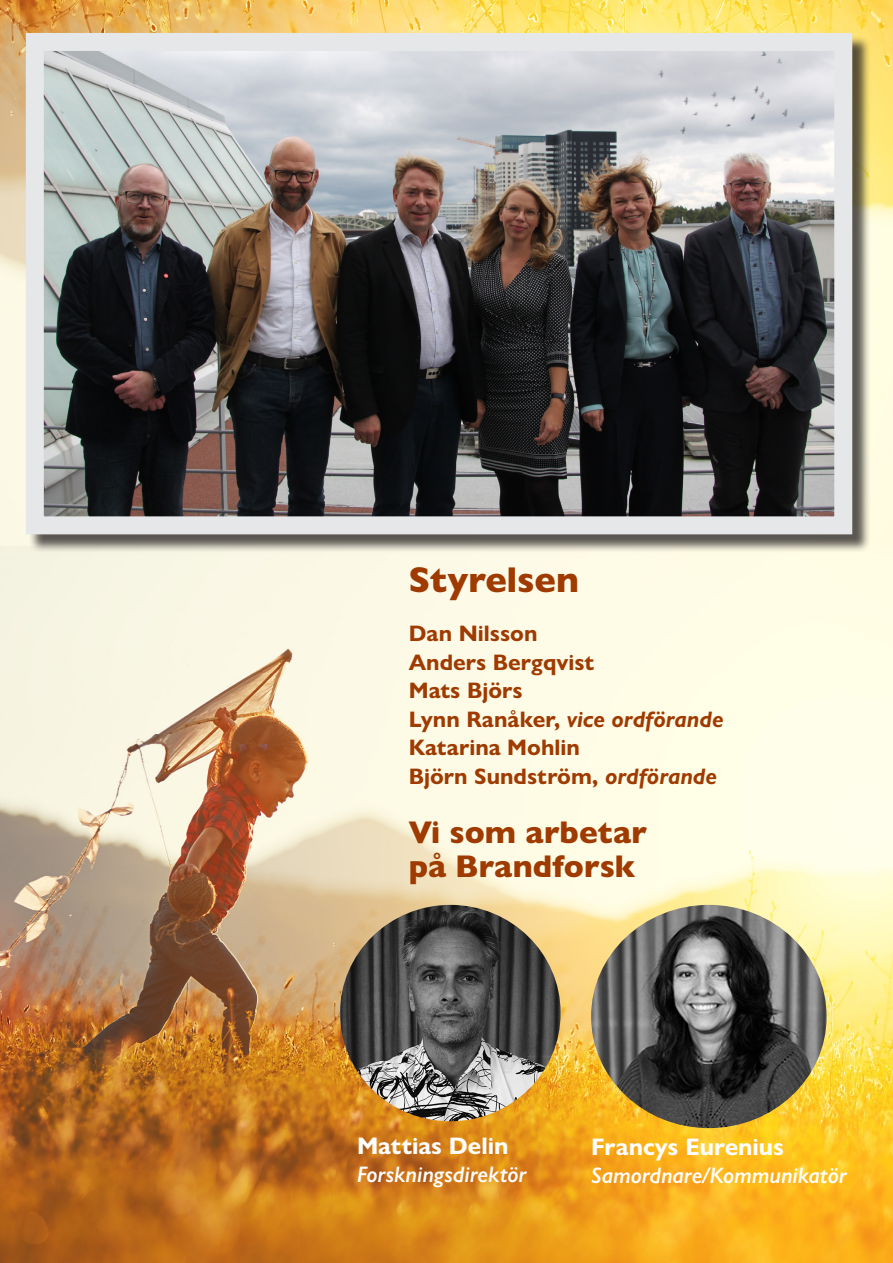
<style>
.page{position:relative;width:893px;height:1263px;background:#fff}
.page>*{position:absolute;margin:0;border:0;box-sizing:border-box;transform-origin:0 0}
.t1{font:800 36px "Gill Sans Nova";color:#9f3a00}
.t2{font:800 31.5px "Gill Sans Nova";color:#9f3a00}
.t3{font:700 24px "Gill Sans Nova";color:#fff}
.t4{font:700 22.5px "Gill Sans Nova";color:#9f3a00}
.t5{font:italic 600 22.5px "Gill Sans Nova";color:#fff}
.t6{font:italic 700 22.5px "Gill Sans Nova";color:#9f3a00}
.s1{font-style:normal}
.s2{font-style:italic}
</style>
<div class="page">
<img style="left:0;top:0;width:893px;height:1263px">
<div style="left:28px;top:35px;width:843px;height:518px;background:#231f20;opacity:.75"></div>
<img style="left:45px;top:52px;width:788px;height:463px">
<div style="left:26px;top:33px;width:826px;height:501px;border:18px solid #e6e7e9"></div>
<img style="left:591px;top:905px;width:236px;height:223px">
<img style="left:340px;top:905px;width:221px;height:216px">
<p class="t1" style="left:409px;top:557px;width:172px">Styrelsen</p>
<p class="t4" style="left:409px;top:620px;width:130px">Dan Nilsson</p>
<p class="t4" style="left:409px;top:648px;width:187px">Anders Bergqvist</p>
<p class="t4" style="left:409px;top:677px;width:116px">Mats Björs</p>
<p class="t6" style="left:409px;top:705px;width:316px"><span class="s1">Lynn Ranåker,</span> vice ordförande</p>
<p class="t4" style="left:409px;top:734px;width:172px">Katarina Mohlin</p>
<p class="t4" style="left:409px;top:762px;width:310px">Björn Sundström, <span class="s2">ordförande</span></p>
<p class="t2" style="left:409px;top:812px;width:240px">Vi som arbetar</p>
<p class="t2" style="left:409px;top:847px;width:228px">på Brandforsk</p>
<p class="t3" style="left:357px;top:1131px;width:153px">Mattias Delin</p>
<p class="t5" style="left:357px;top:1161px;width:171px">Forskningsdirektör</p>
<p class="t3" style="left:591px;top:1131px;width:195px">Francys Eurenius</p>
<p class="t5" style="left:591px;top:1162px;width:257px">Samordnare/Kommunikatör</p>
</div>
